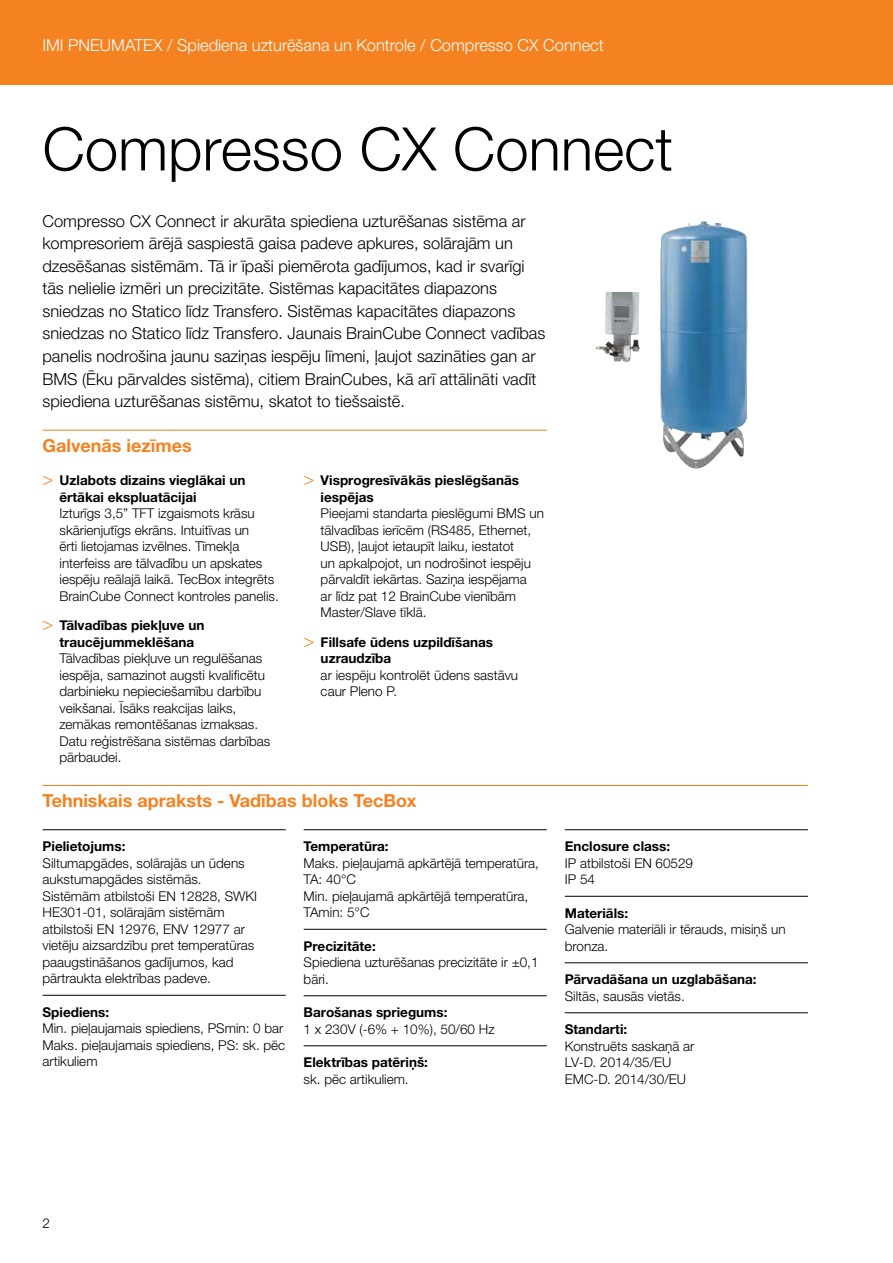
<style>
.page{position:relative;width:893px;height:1263px;background:#fff}
.page>*{position:absolute;margin:0;border:0;box-sizing:border-box;transform-origin:0 0}
.t1{font:300 60px "Helvetica Neue LTW1 G";color:#000}
.t2{font:700 18px "Helvetica Neue LTW1 G";color:#f58220}
.t3{font:300 16.5px/22.5px "Helvetica Neue LTW1 G";color:#000}
.t4{font:300 16.5px "Helvetica Neue LTW1 G";color:#fff}
.t5{font:300 13.5px/16.5px "Helvetica Neue LTW1 G";color:#000}
.t6{font:700 13.5px/16.5px "Helvetica Neue LTW1 G";color:#000}
.s1{font-family:"Helvetica Neue LT Std";font-weight:300;font-size:18px;color:#f58220}
</style>
<div class="page">
<div style="left:0;top:0;width:893px;height:85px;background:#f58220"></div>
<hr style="left:43px;top:430px;width:504px;height:1px;background:#f58220">
<hr style="left:43px;top:785px;width:765px;height:1px;background:#f58220">
<hr style="left:43px;top:829px;width:243px;height:1px;background:#000">
<hr style="left:43px;top:995px;width:243px;height:1px;background:#000">
<hr style="left:304px;top:829px;width:243px;height:1px;background:#000">
<hr style="left:304px;top:929px;width:243px;height:1px;background:#000">
<hr style="left:304px;top:995px;width:243px;height:1px;background:#000">
<hr style="left:304px;top:1045px;width:243px;height:1px;background:#000">
<hr style="left:565px;top:829px;width:243px;height:1px;background:#000">
<hr style="left:565px;top:896px;width:243px;height:1px;background:#000">
<hr style="left:565px;top:962px;width:243px;height:1px;background:#000">
<hr style="left:565px;top:1012px;width:243px;height:1px;background:#000">
<img style="left:660px;top:221px;width:88px;height:248px">
<p class="t4" style="left:43px;top:35px;width:563px">IMI PNEUMATEX / Spiediena uzturēšana un Kontrole / Compresso CX Connect</p>
<h1 class="t1" style="left:43px;top:112px;width:632px">Compresso CX Connect</h1>
<p class="t3" style="left:43px;top:210px;width:504px">Compresso CX Connect ir akurāta spiediena uzturēšanas sistēma ar kompresoriem ārējā saspiestā gaisa padeve apkures, solārajām un dzesēšanas sistēmām. Tā ir īpaši piemērota gadījumos, kad ir svarīgi tās nelielie izmēri un precizitāte. Sistēmas kapacitātes diapazons sniedzas no Statico līdz Transfero. Sistēmas kapacitātes diapazons sniedzas no Statico līdz Transfero. Jaunais BrainCube Connect vadības panelis nodrošina jaunu saziņas iespēju līmeni, ļaujot sazināties gan ar BMS (Ēku pārvaldes sistēma), citiem BrainCubes, kā arī attālināti vadīt spiediena uzturēšanas sistēmu, skatot to tiešsaistē.</p>
<h2 class="t2" style="left:43px;top:434px;width:151px">Galvenās iezīmes</h2>
<p class="t6" style="left:60px;top:472px;width:187px;text-indent:-17px"><span class="s1">&gt;</span> Uzlabots dizains vieglākai un ērtākai ekspluatācijai</p>
<p class="t5" style="left:60px;top:505px;width:221px">Izturīgs 3,5” TFT izgaismots krāsu skārienjutīgs ekrāns. Intuitīvas un<br>ērti lietojamas izvēlnes. Tīmekļa interfeiss are tālvadību un apskates iespēju reālajā laikā. TecBox integrēts BrainCube Connect kontroles panelis.</p>
<p class="t6" style="left:43px;top:617px;width:163px;text-align:center"><span class="s1">&gt;</span> Tālvadības piekļuve un traucējummeklēšana</p>
<p class="t5" style="left:60px;top:650px;width:212px">Tālvadības piekļuve un regulēšanas iespēja, samazinot augsti kvalificētu darbinieku nepieciešamību darbību veikšanai. Īsāks reakcijas laiks, zemākas remontēšanas izmaksas.<br>Datu reģistrēšana sistēmas darbības pārbaudei.</p>
<p class="t6" style="left:321px;top:472px;width:200px;text-indent:-17px"><span class="s1">&gt;</span> Visprogresīvākās pieslēgšanās iespējas</p>
<p class="t5" style="left:321px;top:505px;width:225px">Pieejami standarta pieslēgumi BMS un tālvadības ierīcēm (RS485, Ethernet, USB), ļaujot ietaupīt laiku, iestatot<br>un apkalpojot, un nodrošinot iespēju pārvaldīt iekārtas. Saziņa iespējama<br>ar līdz pat 12 BrainCube vienībām Master/Slave tīklā.</p>
<p class="t6" style="left:321px;top:634px;width:174px;text-indent:-17px"><span class="s1">&gt;</span> Fillsafe ūdens uzpildīšanas uzraudzība</p>
<p class="t5" style="left:321px;top:667px;width:199px">ar iespēju kontrolēt ūdens sastāvu caur Pleno P.</p>
<h2 class="t2" style="left:43px;top:790px;width:375px">Tehniskais apraksts - Vadības bloks TecBox</h2>
<p class="t6" style="left:43px;top:838px;width:84px">Pielietojums:</p>
<p class="t5" style="left:43px;top:855px;width:216px">Siltumapgādes, solārajās un ūdens aukstumapgādes sistēmās.<br>Sistēmām atbilstoši EN 12828, SWKI HE301-01, solārajām sistēmām atbilstoši EN 12976, ENV 12977 ar vietēju aizsardzību pret temperatūras paaugstināšanos gadījumos, kad pārtraukta elektrības padeve.</p>
<p class="t6" style="left:43px;top:1004px;width:68px">Spiediens:</p>
<p class="t5" style="left:43px;top:1020px;width:244px">Min. pieļaujamais spiediens, PSmin: 0 bar<br>Maks. pieļaujamais spiediens, PS: sk. pēc artikuliem</p>
<p class="t6" style="left:304px;top:838px;width:86px">Temperatūra:</p>
<p class="t5" style="left:304px;top:855px;width:237px">Maks. pieļaujamā apkārtējā temperatūra,<br>TA: 40°C<br>Min. pieļaujamā apkārtējā temperatūra,<br>TAmin: 5°C</p>
<p class="t6" style="left:304px;top:938px;width:74px">Precizitāte:</p>
<p class="t5" style="left:304px;top:954px;width:236px">Spiediena uzturēšanas precizitāte ir ±0,1 bāri.</p>
<p class="t6" style="left:304px;top:1004px;width:145px">Barošanas spriegums:</p>
<p class="t5" style="left:304px;top:1021px;width:192px">1 x 230V (-6% + 10%), 50/60 Hz</p>
<p class="t6" style="left:304px;top:1054px;width:126px">Elektrības patēriņš:</p>
<p class="t5" style="left:304px;top:1071px;width:107px">sk. pēc artikuliem.</p>
<p class="t6" style="left:565px;top:838px;width:107px">Enclosure class:</p>
<p class="t5" style="left:565px;top:855px;width:130px">IP atbilstoši EN 60529<br>IP 54</p>
<p class="t6" style="left:565px;top:905px;width:65px">Materiāls:</p>
<p class="t5" style="left:565px;top:921px;width:222px">Galvenie materiāli ir tērauds, misiņš un bronza.</p>
<p class="t6" style="left:565px;top:971px;width:193px">Pārvadāšana un uzglabāšana:</p>
<p class="t5" style="left:565px;top:988px;width:122px">Siltās, sausās vietās.</p>
<p class="t6" style="left:565px;top:1021px;width:64px">Standarti:</p>
<p class="t5" style="left:565px;top:1038px;width:131px">Konstruēts saskaņā ar<br>LV-D. 2014/35/EU<br>EMC-D. 2014/30/EU</p>
<p class="t5" style="left:43px;top:1215px;width:9px">2</p>
</div>
